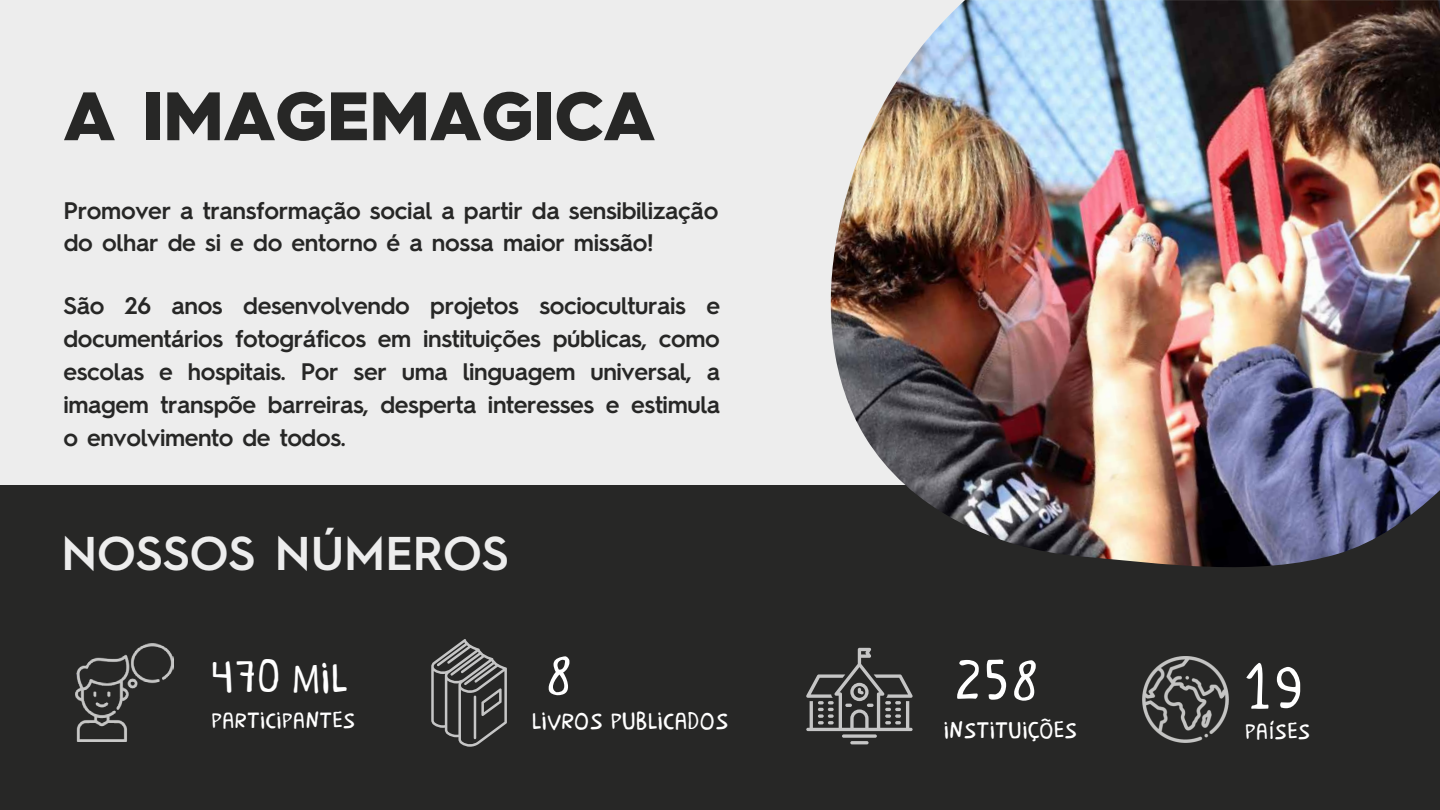
<style>
.page{position:relative;width:1440px;height:810px;background:#ededed}
.page>*{position:absolute;margin:0;border:0;box-sizing:border-box;transform-origin:0 0}
.t1{font:900 68.6px "Hurme Geometric Sans 4";color:#272726}
.t2{font:65px "Brasilero";color:#fff}
.t3{font:58.5px "Brasilero";color:#fff}
.t4{font:56.2px "Brasilero";color:#fff}
.t5{font:48px "Brasilero";color:#fff}
.t6{font:600 47.5px "Hurme Geometric Sans 2";color:#ededed}
.t7{font:27.3px "Brasilero";color:#fff}
.t8{font:26.5px "Brasilero";color:#fff}
.t9{font:26px "Brasilero";color:#fff}
.t10{font:600 24px/33px "Hurme Geometric Sans 2";letter-spacing:-.015em;color:#272726}
</style>
<div class="page">
<div style="left:0;top:486px;width:1440px;height:324px;background:#272726"></div>
<img style="left:75px;top:643px;width:98px;height:99px">
<img style="left:1142px;top:657px;width:87px;height:86px">
<svg style="left:842px;top:734px;width:35px;height:4px"></svg>
<hr style="left:850px;top:741px;width:19px;height:3px;background:#c6c6c6;border-radius:2px">
<svg style="left:806px;top:648px;width:107px;height:83px"></svg>
<img style="left:825px;top:0;width:615px;height:567px">
<svg style="left:431px;top:639px;width:76px;height:108px"></svg>
<hr style="left:474px;top:696px;width:2px;height:43px;background:#c6c6c6">
<h1 class="t1" style="left:64px;top:68px;width:593px">A IMAGEMAGICA</h1>
<p class="t10" style="left:64px;top:192px;width:656px">Promover a transformação social a partir da sensibilização do olhar de si e do entorno é a nossa maior missão!</p>
<p class="t10" style="left:64px;top:288px;width:658px;text-align:justify">São 26 anos desenvolvendo projetos socioculturais e documentários fotográficos em instituições públicas, como escolas e hospitais. Por ser uma linguagem universal, a imagem transpõe barreiras, desperta interesses e estimula o envolvimento de todos.</p>
<h3 class="t6" style="left:61px;top:520px;width:449px">NOSSOS NÚMEROS</h3>
<h3 class="t5" style="left:210px;top:652px;width:138px">470 MIL</h3>
<h3 class="t4" style="left:545px;top:648px;width:29px">8</h3>
<p class="t9" style="left:211px;top:707px;width:146px">PARTICIPANTES</p>
<p class="t7" style="left:532px;top:706px;width:198px">LIVROS PUBLICADOS</p>
<h3 class="t3" style="left:954px;top:651px;width:87px">258</h3>
<h2 class="t2" style="left:1241px;top:654px;width:65px">19</h2>
<p class="t8" style="left:943px;top:716px;width:135px">INSTITUIÇÕES</p>
<p class="t9" style="left:1245px;top:717px;width:67px">PAÍSES</p>
</div>
